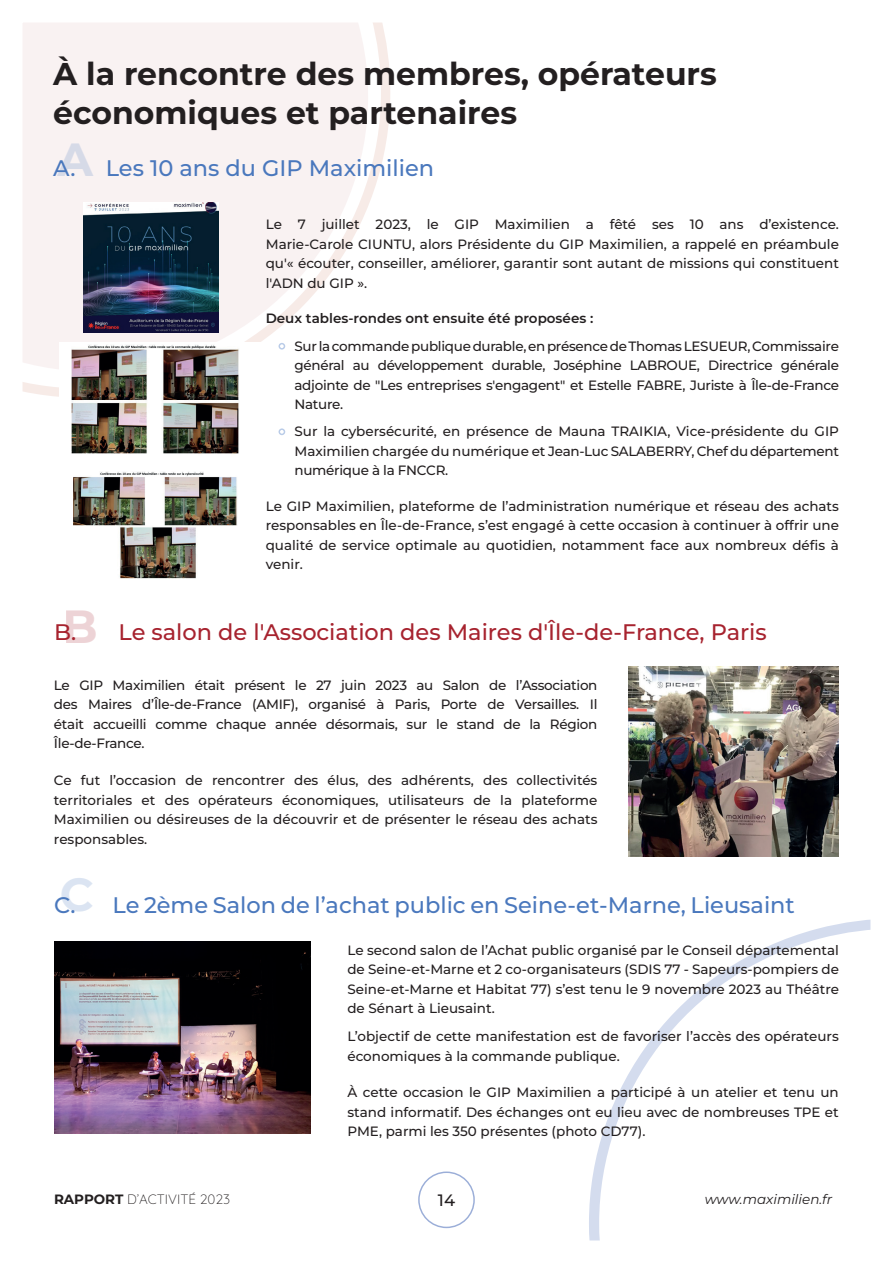
<style>
.page{position:relative;width:893px;height:1263px;background:#fff}
.page>*{position:absolute;margin:0;border:0;box-sizing:border-box;transform-origin:0 0}
.t1{font:700 46.5px "Montserrat";color:#4a78bd}
.t2{font:700 46.5px "Montserrat";color:#a7232f}
.t3{font:700 31.5px/39px "Montserrat";color:#231f20}
.t4{font:500 22.5px "Montserrat";color:#4a78bd}
.t5{font:500 22.5px "Montserrat";color:#a7232f}
.t6{font:500 16.5px "Montserrat";color:#231f20}
.t7{font:500 13.5px/19.5px "Montserrat";color:#231f20;text-align:justify}
.t8{font:600 13.5px "Montserrat";color:#231f20}
.t9{font:300 13.5px "Quicksand";color:#231f20}
.t10{font:italic 13.5px "Montserrat";color:#231f20}
.s1{font-family:"Montserrat";font-weight:700}
</style>
<div class="page">
<svg style="left:418px;top:1171px;width:57px;height:57px"></svg>
<svg style="left:589px;top:919px;width:281px;height:321px"></svg>
<svg style="left:23px;top:23px;width:367px;height:374px;fill:#f9f2f2"></svg>
<img style="left:84px;top:202px;width:134px;height:131px">
<img style="left:60px;top:343px;width:203px;height:111px">
<img style="left:73px;top:471px;width:164px;height:108px">
<svg style="left:279px;top:343px;width:6px;height:7px"></svg>
<svg style="left:279px;top:428px;width:6px;height:7px"></svg>
<img style="left:628px;top:667px;width:211px;height:189px">
<img style="left:54px;top:941px;width:256px;height:193px">
<h2 class="t3" style="left:53px;top:52px;width:665px">À la rencontre des membres, opérateurs économiques et partenaires</h2>
<h3 class="t4" style="left:53px;top:152px;width:382px">A. Les 10 ans du GIP Maximilien</h3>
<h1 class="t1" style="left:57px;top:126px;width:37px">A</h1>
<p class="t7" style="left:266px;top:214px;width:575px">Le 7 juillet 2023, le GIP Maximilien a fêté ses 10 ans d’existence.<br>Marie-Carole CIUNTU, alors Présidente du GIP Maximilien, a rappelé en préambule qu'« écouter, conseiller, améliorer, garantir sont autant de missions qui constituent l'ADN du GIP ».</p>
<p class="t8" style="left:266px;top:309px;width:329px">Deux tables-rondes ont ensuite été proposées :</p>
<p class="t7" style="left:294px;top:336px;width:546px">Sur la commande publique durable, en présence de Thomas LESUEUR, Commissaire général au développement durable, Joséphine LABROUE, Directrice générale adjointe de "Les entreprises s'engagent" et Estelle FABRE, Juriste à Île-de-France Nature.</p>
<p class="t7" style="left:294px;top:421px;width:546px">Sur la cybersécurité, en présence de Mauna TRAIKIA, Vice-présidente du GIP Maximilien chargée du numérique et Jean-Luc SALABERRY, Chef du département numérique à la FNCCR.</p>
<p class="t7" style="left:266px;top:495px;width:575px">Le GIP Maximilien, plateforme de l’administration numérique et réseau des achats responsables en Île-de-France, s’est engagé à cette occasion à continuer à offrir une qualité de service optimale au quotidien, notamment face aux nombreux défis à venir.</p>
<h1 class="t2" style="left:63px;top:593px;width:37px">B</h1>
<h3 class="t5" style="left:54px;top:617px;width:714px">B. Le salon de l'Association des Maires d'Île-de-France, Paris</h3>
<p class="t7" style="left:54px;top:675px;width:545px">Le GIP Maximilien était présent le 27 juin 2023 au Salon de l’Association des Maires d’Île-de-France (AMIF), organisé à Paris, Porte de Versailles. Il était accueilli comme chaque année désormais, sur le stand de la Région Île-de-France.</p>
<p class="t7" style="left:54px;top:770px;width:545px">Ce fut l’occasion de rencontrer des élus, des adhérents, des collectivités territoriales et des opérateurs économiques, utilisateurs de la plateforme Maximilien ou désireuses de la découvrir et de présenter le réseau des achats responsables.</p>
<h1 class="t1" style="left:59px;top:861px;width:36px">C</h1>
<h3 class="t4" style="left:54px;top:889px;width:742px">C. Le 2ème Salon de l’achat public en Seine-et-Marne, Lieusaint</h3>
<p class="t7" style="left:347px;top:939px;width:493px">Le second salon de l’Achat public organisé par le Conseil départemental de Seine-et-Marne et 2 co-organisateurs (SDIS 77 - Sapeurs-pompiers de Seine-et-Marne et Habitat 77) s’est tenu le 9 novembre 2023 au Théâtre de Sénart à Lieusaint.</p>
<p class="t7" style="left:347px;top:1026px;width:493px">L’objectif de cette manifestation est de favoriser l’accès des opérateurs économiques à la commande publique.</p>
<p class="t7" style="left:347px;top:1082px;width:493px">À cette occasion le GIP Maximilien a participé à un atelier et tenu un stand informatif. Des échanges ont eu lieu avec de nombreuses TPE et PME, parmi les 350 présentes (photo CD77).</p>
<p class="t9" style="left:54px;top:1189px;width:178px"><span class="s1">RAPPORT</span> D’ACTIVITÉ 2023</p>
<p class="t6" style="left:438px;top:1188px;width:19px">14</p>
<p class="t10" style="left:705px;top:1190px;width:129px">www.maximilien.fr</p>
</div>
